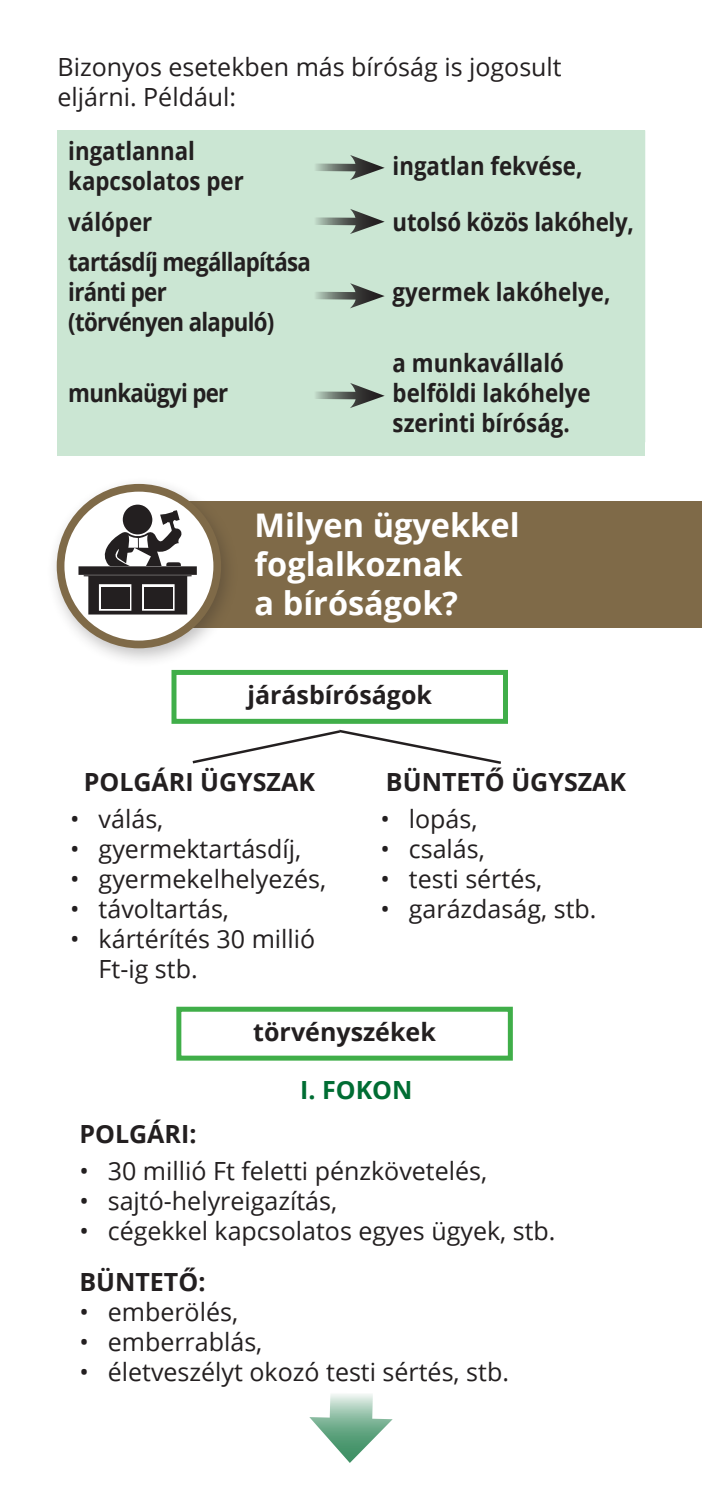
<style>
.page{position:relative;width:702px;height:1489px;background:#fff}
.page>*{position:absolute;margin:0;border:0;box-sizing:border-box;transform-origin:0 0}
.Kérdés{font:700 32.5px/39px "Open Sans";color:#fff}
.t1{font:25px/30px "Open Sans";color:#231f20}
.t2{font:700 25px/30px "Open Sans";color:#231f20;scale:.89 1}
.t3{font:700 25px "Open Sans";color:#231f20}
.t4{font:700 25px/30px "Open Sans";letter-spacing:-.03em;color:#231f20;scale:.89 1}
.t5{font:700 25px "Open Sans";color:#006d33}
</style>
<div class="page">
<div style="left:171px;top:670px;width:337px;height:53px;border:5px solid #40ae49"></div>
<svg style="left:192px;top:729px;width:309px;height:35px"></svg>
<div style="left:121px;top:501px;width:581px;height:126px;background:#7f6a48"></div>
<div style="left:46px;top:476px;width:193px;height:192px;background:#231f20;opacity:.28"></div>
<svg style="left:61px;top:488px;width:156px;height:156px"></svg>
<div style="left:57px;top:484px;width:164px;height:164px;border:8px solid #7f6a48;border-radius:50%"></div>
<svg style="left:84px;top:575px;width:107px;height:39px;background:#5c5959"></svg>
<div style="left:80px;top:567px;width:115px;height:6px;background:#231f20"></div>
<div style="left:78px;top:566px;width:119px;height:9px;border:2px solid #231f20"></div>
<svg style="left:123px;top:504px;width:29px;height:30px"></svg>
<div style="left:144px;top:587px;width:29px;height:21px;background:#231f20"></div>
<div style="left:101px;top:587px;width:28px;height:21px;background:#231f20"></div>
<svg style="left:104px;top:510px;width:78px;height:56px;background:#8f8d8e"></svg>
<div style="left:58px;top:130px;width:587px;height:325px;background:#cbe6d3"></div>
<svg style="left:316px;top:292px;width:34px;height:7px"></svg>
<svg style="left:350px;top:283px;width:34px;height:25px"></svg>
<svg style="left:316px;top:391px;width:34px;height:8px"></svg>
<svg style="left:350px;top:383px;width:34px;height:25px"></svg>
<svg style="left:309px;top:1394px;width:84px;height:69px"></svg>
<svg style="left:316px;top:217px;width:34px;height:8px"></svg>
<svg style="left:350px;top:209px;width:34px;height:25px"></svg>
<svg style="left:316px;top:155px;width:69px;height:25px"></svg>
<div style="left:176px;top:1006px;width:337px;height:54px;border:5px solid #40ae49"></div>
<p class="t1" style="left:58px;top:51px;width:505px">Bizonyos esetekben más bíróság is jogosult eljárni. Például:</p>
<p class="t2" style="left:68px;top:135px;width:199px">ingatlannal kapcsolatos per</p>
<p class="t2" style="left:392px;top:150px;width:215px">ingatlan fekvése,</p>
<p class="t2" style="left:68px;top:206px;width:96px">válóper</p>
<p class="t2" style="left:392px;top:206px;width:273px">utolsó közös lakóhely,</p>
<p class="t4" style="left:68px;top:246px;width:274px">tartásdíj megállapítása iránti per<br>(törvényen alapuló)</p>
<p class="t2" style="left:392px;top:276px;width:246px">gyermek lakóhelye,</p>
<p class="t4" style="left:68px;top:377px;width:181px">munkaügyi per</p>
<p class="t2" style="left:392px;top:347px;width:224px">a munkavállaló belföldi lakóhelye szerinti bíróság.</p>
<p class="Kérdés" style="left:255px;top:505px;width:266px">Milyen ügyekkel foglalkoznak<br>a bíróságok?</p>
<p class="t3" style="left:247px;top:677px;width:186px">járásbíróságok</p>
<p class="t3" style="left:84px;top:764px;width:233px">POLGÁRI ÜGYSZAK</p>
<p class="t1" style="left:70px;top:803px;width:95px">• válás,</p>
<p class="t1" style="left:70px;top:833px;width:232px">• gyermektartásdíj,</p>
<p class="t1" style="left:70px;top:863px;width:257px">• gyermekelhelyezés,</p>
<p class="t1" style="left:70px;top:893px;width:160px">• távoltartás,</p>
<p class="t1" style="left:99px;top:923px;width:218px;text-indent:-28px">• kártérítés 30 millió<br>Ft-ig stb.</p>
<p class="t3" style="left:386px;top:764px;width:242px">BÜNTETŐ ÜGYSZAK</p>
<p class="t1" style="left:380px;top:803px;width:99px">• lopás,</p>
<p class="t1" style="left:380px;top:833px;width:106px">• csalás,</p>
<p class="t1" style="left:380px;top:863px;width:163px">• testi sértés,</p>
<p class="t1" style="left:380px;top:893px;width:217px">• garázdaság, stb.</p>
<p class="t3" style="left:253px;top:1014px;width:184px">törvényszékek</p>
<p class="t5" style="left:300px;top:1071px;width:114px">I. FOKON</p>
<p class="t3" style="left:79px;top:1115px;width:118px">POLGÁRI:</p>
<p class="t1" style="left:79px;top:1154px;width:409px">• 30 millió Ft feletti pénzkövetelés,</p>
<p class="t1" style="left:79px;top:1184px;width:259px">• sajtó-helyreigazítás,</p>
<p class="t1" style="left:79px;top:1214px;width:477px">• cégekkel kapcsolatos egyes ügyek, stb.</p>
<p class="t3" style="left:79px;top:1264px;width:128px">BÜNTETŐ:</p>
<p class="t1" style="left:79px;top:1296px;width:160px">• emberölés,</p>
<p class="t1" style="left:79px;top:1326px;width:184px">• emberrablás,</p>
<p class="t1" style="left:79px;top:1356px;width:431px">• életveszélyt okozó testi sértés, stb.</p>
</div>
